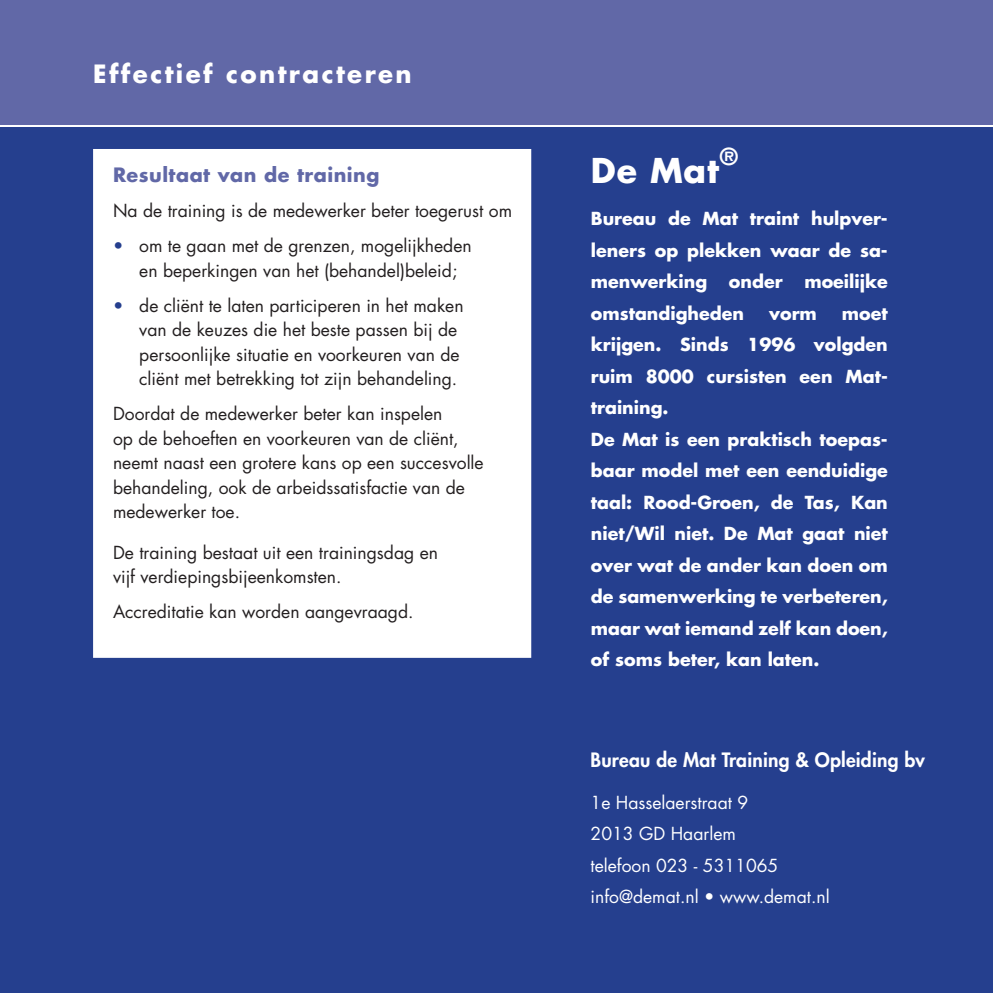
<style>
.page{position:relative;width:993px;height:993px;background:#fff}
.page>*{position:absolute;margin:0;border:0;box-sizing:border-box;transform-origin:0 0}
.t1{font:700 33.25px "Futura";color:#fff}
.t2{font:700 24.5px "Futura";letter-spacing:.1em;color:#fff}
.t3{font:700 22.75px "Futura";color:#fff}
.t4{font:800 19.25px "Futura";letter-spacing:.01em;color:#fff}
.t5{font:700 19.25px "Futura";letter-spacing:.025em;color:#6168a7}
.t6{font:17.5px/24.5px "Futura";color:#231f20}
.t7{font:700 17.5px/31.5px "Futura CE";color:#fff;text-align:justify}
.t8{font:17.5px/31.5px "Futura CE";color:#fff}
</style>
<div class="page">
<div style="left:0;top:127px;width:992px;height:865px;background:#253f8e"></div>
<div style="left:0;top:0;width:992px;height:124px;background:#6168a7"></div>
<div style="left:93px;top:149px;width:438px;height:508px;background:#fff"></div>
<h2 class="t2" style="left:93px;top:57px;width:320px">Effectief contracteren</h2>
<p class="t5" style="left:113px;top:162px;width:268px">Resultaat van de training</p>
<p class="t6" style="left:139px;top:193px;width:374px;line-height:35px;text-indent:-26px">Na de training is de medewerker beter toegerust om om te gaan met de grenzen, mogelijkheden</p>
<p class="t6" style="left:139px;top:253px;width:326px;line-height:35px">en beperkingen van het (behandel)beleid; de cliënt te laten participeren in het maken</p>
<p class="t6" style="left:139px;top:317px;width:322px">van de keuzes die het beste passen bij de persoonlijke situatie en voorkeuren van de cliënt met betrekking tot zijn behandeling.</p>
<p class="t6" style="left:113px;top:401px;width:372px">Doordat de medewerker beter kan inspelen<br>op de behoeften en voorkeuren van de cliënt, neemt naast een grotere kans op een succesvolle behandeling, ook de arbeidssatisfactie van de medewerker toe.</p>
<p class="t6" style="left:113px;top:540px;width:326px">De training bestaat uit een trainingsdag en vijf verdiepingsbijeenkomsten.</p>
<p class="t6" style="left:113px;top:599px;width:302px">Accreditatie kan worden aangevraagd.</p>
<h3 class="t3" style="left:719px;top:142px;width:20px">®</h3>
<h1 class="t1" style="left:590px;top:148px;width:130px">De Mat</h1>
<p class="t7" style="left:590px;top:202px;width:298px">Bureau de Mat traint hulpver&shy;leners op plekken waar de sa&shy;menwerking onder moeilijke omstandigheden</p>
<p class="t7" style="left:590px;top:296px;width:298px;text-align:left;text-indent:251px">moet krijgen. Sinds 1996 volgden ruim 8000 cursisten een Mat&shy;training.<br>De Mat is een praktisch toepas&shy;baar model met een eenduidige taal: Rood-Groen, de Tas, Kan niet/Wil niet. De Mat gaat niet over wat de ander kan doen om de samenwerking te verbeteren, maar wat iemand zelf kan doen, of soms beter, kan laten.</p>
<p class="t7" style="left:768px;top:296px;width:49px">vorm</p>
<p class="t4" style="left:590px;top:747px;width:336px">Bureau de Mat Training &amp; Opleiding bv</p>
<p class="t8" style="left:590px;top:786px;width:240px">1e Hasselaerstraat 9<br>2013 GD Haarlem<br>telefoon 023 - 5311065 info@demat.nl • www.demat.nl</p>
</div>
